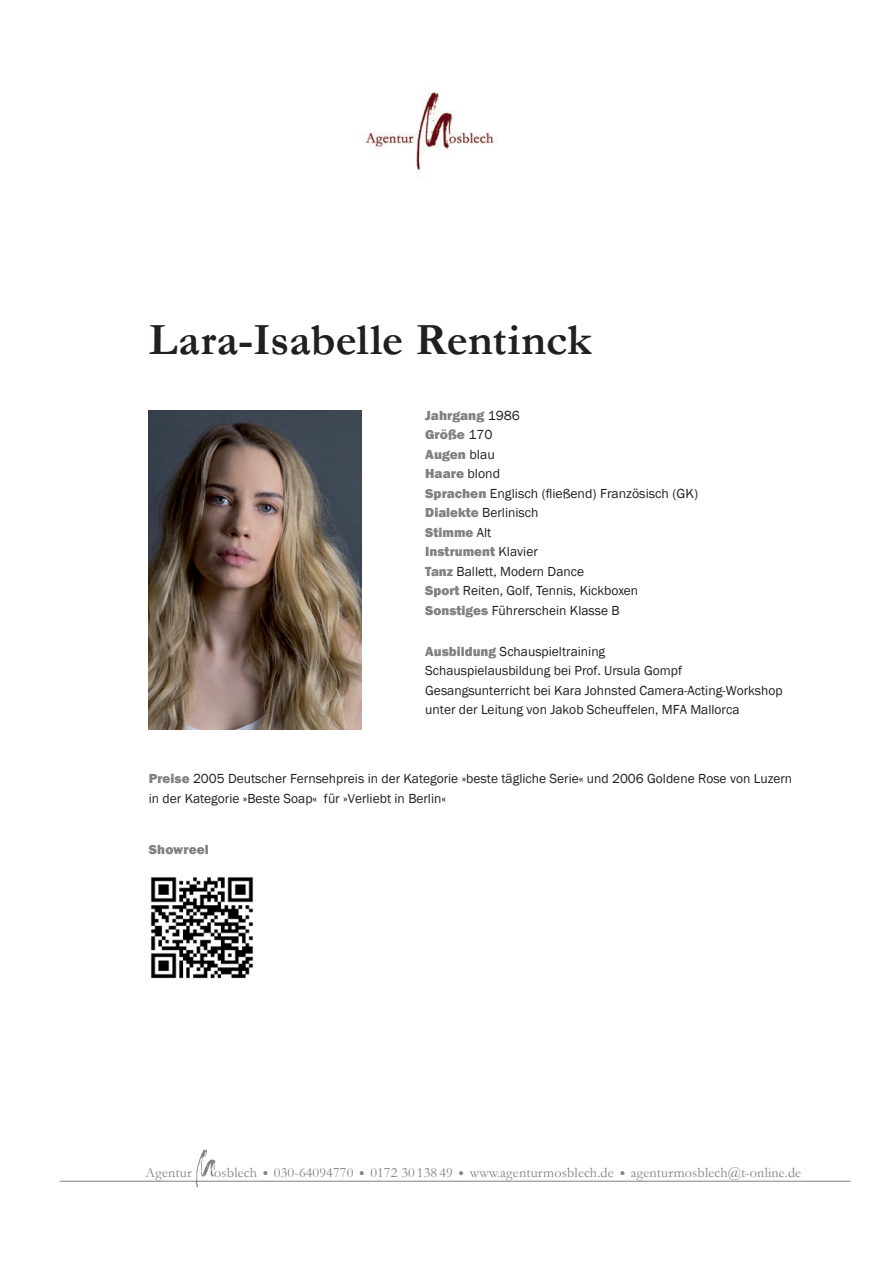
<style>
.page{position:relative;width:893px;height:1263px;background:#fff}
.page>*{position:absolute;margin:0;border:0;box-sizing:border-box;transform-origin:0 0}
.t1{font:700 45px "Garamond";letter-spacing:.005em;color:#231f20}
.t2{font:14.25px "Garamond";letter-spacing:.01em;color:#828182}
.t3{font:13.5px/19.5px "Franklin Gothic";color:#231f20}
.t4{font:800 13.5px "Franklin Gothic";letter-spacing:.015em;color:#828182}
.s1{font-weight:800;color:#828182}
.s2{font-family:"Franklin Gothic"}
</style>
<div class="page">
<img style="left:365px;top:92px;width:129px;height:80px">
<img style="left:193px;top:1149px;width:26px;height:39px">
<hr style="left:60px;top:1181px;width:790px;height:1px;background:#828182">
<img style="left:150px;top:877px;width:104px;height:102px">
<img style="left:149px;top:410px;width:213px;height:319px">
<h1 class="t1" style="left:149px;top:309px;width:444px">Lara-Isabelle Rentinck</h1>
<p class="t3" style="left:425px;top:406px;width:274px"><span class="s1">Jahrgang</span> 1986<br><span class="s1">Größe</span> 170<br><span class="s1">Augen</span> blau<br><span class="s1">Haare</span> blond<br><span class="s1">Sprachen</span> Englisch (fließend) Französisch (GK)<br><span class="s1">Dialekte</span> Berlinisch<br><span class="s1">Stimme</span> Alt<br><span class="s1">Instrument</span> Klavier<br><span class="s1">Tanz</span> Ballett, Modern Dance<br><span class="s1">Sport</span> Reiten, Golf, Tennis, Kickboxen<br><span class="s1">Sonstiges</span> Führerschein Klasse B</p>
<p class="t3" style="left:425px;top:642px;width:359px"><span class="s1">Ausbildung</span> Schauspieltraining<br>Schauspielausbildung bei Prof. Ursula Gompf Gesangsunterricht bei Kara Johnsted Camera-Acting-Workshop unter der Leitung von Jakob Scheuffelen, MFA Mallorca</p>
<p class="t3" style="left:149px;top:769px;width:645px"><span class="s1">Preise</span> 2005 Deutscher Fernsehpreis in der Kategorie »beste tägliche Serie« und 2006 Goldene Rose von Luzern in der Kategorie »Beste Soap« für »Verliebt in Berlin«</p>
<p class="t4" style="left:149px;top:841px;width:62px">Showreel</p>
<p class="t2" style="left:146px;top:1162px;width:48px">Agentur</p>
<p class="t2" style="left:214px;top:1162px;width:588px">osblech <span class="s2">•</span> 030-64094770 <span class="s2">•</span> 0172 30 138 49 <span class="s2">•</span> www.agenturmosblech.de <span class="s2">•</span> agenturmosblech@t-online.de</p>
</div>
